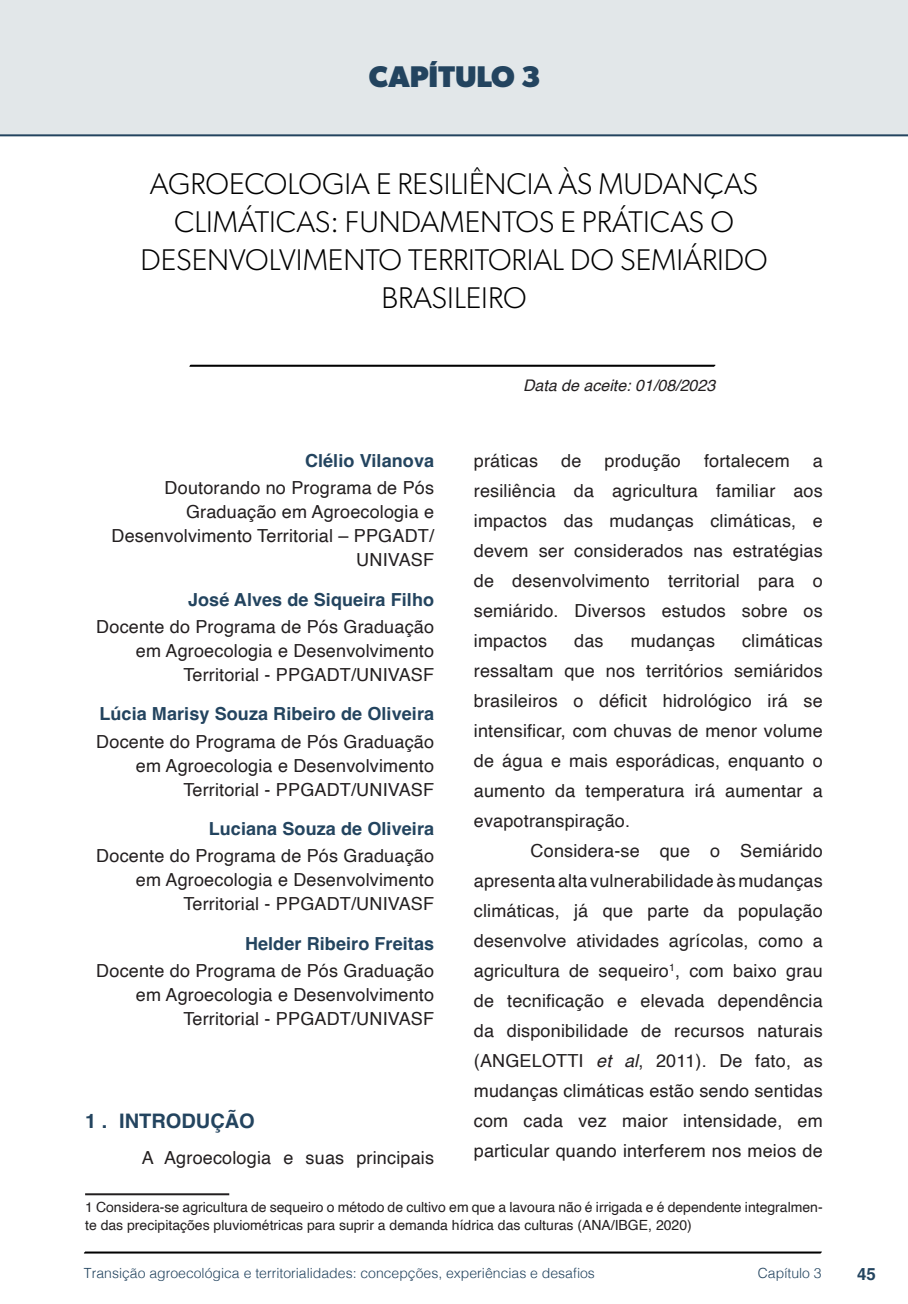
<style>
.page{position:relative;width:908px;height:1304px;background:#fff}
.page>*{position:absolute;margin:0;border:0;box-sizing:border-box;transform-origin:0 0}
.t1{font:300 30px/38px "Gibson";color:#000;text-align:center}
.t2{font:700 30px "Gibson";color:#23445f}
.t3{font:700 20px "Helvetica";color:#23445f}
.t4{font:18px/30px "Helvetica";letter-spacing:.01em;color:#231f20;text-align:right}
.t5{font:700 18px "Helvetica";letter-spacing:.005em;color:#23445f}
.t6{font:700 16.8px "Helvetica";color:#23445f}
.t7{font:italic 16px "Helvetica";color:#231f20}
.t8{font:14px/18px "Helvetica";color:#231f20}
.t9{font:300 14px "Helvetica";color:#23445f}
.s1{font-style:italic}
</style>
<div class="page">
<svg style="left:84px;top:1251px;width:737px;height:3px;background:#515151"></svg>
<div style="left:0;top:0;width:907px;height:136px;background:#e2e7e9"></div>
<svg style="left:189px;top:364px;width:526px;height:3px;background:#4f4f4f"></svg>
<div style="left:44px;top:72px;width:68px;height:61px;background:#e2e7e9"></div>
<hr style="left:85px;top:1193px;width:144px;height:2px;background:#231f20">
<h1 class="t2" style="left:369px;top:58px;width:173px">CAPÍTULO 3</h1>
<h1 class="t1" style="left:140px;top:164px;width:628px">AGROECOLOGIA E RESILIÊNCIA ÀS MUDANÇAS CLIMÁTICAS: FUNDAMENTOS E PRÁTICAS O DESENVOLVIMENTO TERRITORIAL DO SEMIÁRIDO BRASILEIRO</h1>
<p class="t7" style="left:523px;top:373px;width:194px">Data de aceite: 01/08/2023</p>
<p class="t5" style="left:305px;top:450px;width:130px">Clélio Vilanova</p>
<p class="t4" style="left:111px;top:477px;width:324px;line-height:24px">Doutorando no Programa de Pós<br>Graduação em Agroecologia e<br>Desenvolvimento Territorial – PPGADT/<br>UNIVASF</p>
<p class="t5" style="left:188px;top:588px;width:247px">José Alves de Siqueira Filho</p>
<p class="t4" style="left:96px;top:615px;width:339px;line-height:24px">Docente do Programa de Pós Graduação em Agroecologia e Desenvolvimento<br>Territorial - PPGADT/UNIVASF</p>
<p class="t5" style="left:99px;top:703px;width:336px">Lúcia Marisy Souza Ribeiro de Oliveira</p>
<p class="t4" style="left:96px;top:730px;width:339px;line-height:24px">Docente do Programa de Pós Graduação em Agroecologia e Desenvolvimento<br>Territorial - PPGADT/UNIVASF</p>
<p class="t5" style="left:208px;top:818px;width:227px">Luciana Souza de Oliveira</p>
<p class="t4" style="left:96px;top:845px;width:339px;line-height:24px">Docente do Programa de Pós Graduação em Agroecologia e Desenvolvimento<br>Territorial - PPGADT/UNIVASF</p>
<p class="t5" style="left:245px;top:932px;width:190px">Helder Ribeiro Freitas</p>
<p class="t4" style="left:96px;top:959px;width:339px;line-height:24px">Docente do Programa de Pós Graduação em Agroecologia e Desenvolvimento<br>Territorial - PPGADT/UNIVASF</p>
<p class="t4" style="left:473px;top:446px;width:66px">práticas</p>
<p class="t4" style="left:561px;top:446px;width:22px">de</p>
<p class="t4" style="left:604px;top:446px;width:78px">produção</p>
<p class="t4" style="left:703px;top:446px;width:87px">fortalecem</p>
<p class="t4" style="left:473px;top:446px;width:350px;text-align:justify;text-indent:339px">a resiliência da agricultura familiar aos impactos das mudanças climáticas, e devem ser considerados nas estratégias de desenvolvimento territorial para o semiárido. Diversos estudos sobre os impactos</p>
<p class="t4" style="left:473px;top:626px;width:350px;text-align:justify;text-indent:268px">climáticas ressaltam que nos territórios semiáridos brasileiros o déficit hidrológico irá se intensificar, com chuvas de menor volume de água e mais esporádicas, enquanto o aumento da temperatura irá aumentar a evapotranspiração.</p>
<p class="t4" style="left:473px;top:836px;width:350px;text-align:justify;text-indent:57px">Considera-se que o Semiárido apresenta alta vulnerabilidade às mudanças climáticas, já que parte da população desenvolve atividades agrícolas, como a agricultura de sequeiro<sup>1</sup>, com baixo grau de tecnificação e elevada dependência da disponibilidade de recursos naturais (ANGELOTTI <span class="s1">et al</span>, 2011). De fato, as mudanças climáticas estão sendo sentidas com cada vez maior intensidade, em particular quando interferem nos meios de</p>
<p class="t4" style="left:574px;top:626px;width:31px">das</p>
<p class="t4" style="left:630px;top:626px;width:86px">mudanças</p>
<p class="t3" style="left:85px;top:1109px;width:171px">1 . INTRODUÇÃO</p>
<p class="t4" style="left:142px;top:1143px;width:293px">A Agroecologia e suas principais</p>
<p class="t8" style="left:85px;top:1199px;width:739px">1 Considera-se agricultura de sequeiro o método de cultivo em que a lavoura não é irrigada e é dependente integralmen&shy;te das precipitações pluviométricas para suprir a demanda hídrica das culturas (ANA/IBGE, 2020)</p>
<p class="t9" style="left:84px;top:1261px;width:512px">Transição agroecológica e territorialidades: concepções, experiências e desafios</p>
<p class="t9" style="left:757px;top:1261px;width:65px">Capítulo 3</p>
<p class="t6" style="left:856px;top:1264px;width:20px">45</p>
</div>
